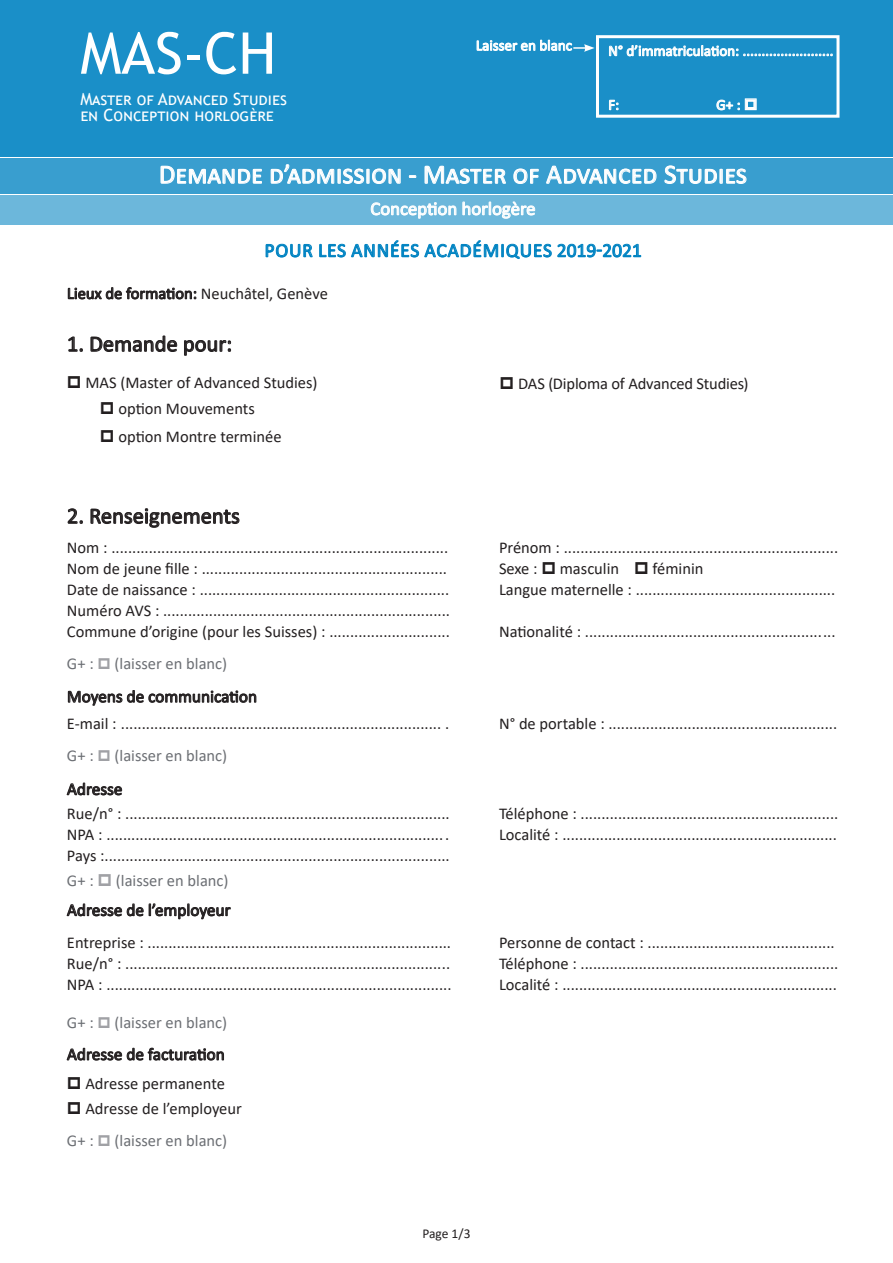
<style>
.page{position:relative;width:893px;height:1263px;background:#fff}
.page>*{position:absolute;margin:0;border:0;box-sizing:border-box;transform-origin:0 0}
.t1{font:57.6px "Trebuchet MS";color:#fff}
.t2{font:27px "Calibri";color:#fff}
.t3{font:22.5px "Calibri";color:#231f20}
.t4{font:19.5px "Calibri";letter-spacing:.04em;color:#0083c2}
.t5{font:18.75px "Calibri";color:#fff}
.t6{font:17.25px "Calibri";color:#231f20}
.t7{font:16.8px/15.6px "Trebuchet MS";color:#fff}
.t8{font:16.5px/25.5px "Calibri";color:#231f20}
.t9{font:16.5px "Calibri";color:#6c6f74}
.t10{font:15px "Calibri";color:#fff}
.t11{font:13.5px "Calibri";color:#231f20}
</style>
<div class="page">
<div style="left:0;top:158px;width:893px;height:35px;background:#399ecf"></div>
<div style="left:0;top:196px;width:893px;height:29px;background:#6cb7db"></div>
<div style="left:0;top:0;width:893px;height:156px;background:#1a8fc8"></div>
<svg style="left:160px;top:165px;width:102px;height:19px"></svg>
<svg style="left:270px;top:164px;width:131px;height:20px"></svg>
<svg style="left:408px;top:175px;width:9px;height:3px"></svg>
<svg style="left:424px;top:165px;width:82px;height:19px"></svg>
<svg style="left:513px;top:168px;width:26px;height:16px"></svg>
<svg style="left:546px;top:165px;width:111px;height:19px"></svg>
<svg style="left:664px;top:165px;width:83px;height:19px"></svg>
<svg style="left:370px;top:201px;width:166px;height:18px"></svg>
<svg style="left:265px;top:243px;width:48px;height:15px"></svg>
<svg style="left:319px;top:240px;width:323px;height:19px"></svg>
<svg style="left:68px;top:287px;width:129px;height:13px"></svg>
<svg style="left:68px;top:336px;width:15px;height:16px"></svg>
<svg style="left:90px;top:335px;width:88px;height:17px"></svg>
<svg style="left:184px;top:340px;width:47px;height:16px"></svg>
<svg style="left:67px;top:508px;width:16px;height:16px"></svg>
<svg style="left:90px;top:508px;width:150px;height:20px"></svg>
<svg style="left:67px;top:690px;width:190px;height:16px"></svg>
<svg style="left:67px;top:782px;width:56px;height:14px"></svg>
<svg style="left:67px;top:903px;width:164px;height:17px"></svg>
<svg style="left:67px;top:1047px;width:157px;height:14px"></svg>
<svg style="left:476px;top:39px;width:119px;height:13px"></svg>
<div style="left:596px;top:35px;width:243px;height:83px;border:3px solid #fff"></div>
<svg style="left:609px;top:45px;width:224px;height:12px"></svg>
<svg style="left:609px;top:99px;width:10px;height:12px"></svg>
<svg style="left:716px;top:98px;width:41px;height:13px"></svg>
<h1 class="t1" style="left:80px;top:17px;width:197px">MAS-CH</h1>
<p class="t7" style="left:80px;top:91px;width:208px">Master of Advanced Studies en Conception horlogère</p>
<p class="t10" style="left:476px;top:35px;width:98px">Laisser en blanc</p>
<p class="t10" style="left:608px;top:40px;width:226px">N° d’immatriculation: ........................</p>
<p class="t10" style="left:608px;top:94px;width:12px">F:</p>
<p class="t10" style="left:716px;top:94px;width:26px">G+ :</p>
<h2 class="t2" style="left:159px;top:156px;width:590px">Demande d’admission - Master of Advanced Studies</h2>
<p class="t5" style="left:370px;top:196px;width:167px">Conception horlogère</p>
<p class="t4" style="left:265px;top:237px;width:379px">POUR LES ANNÉES ACADÉMIQUES 2019-2021</p>
<p class="t8" style="left:67px;top:280px;width:262px">Lieux de formation: Neuchâtel, Genève</p>
<h3 class="t3" style="left:67px;top:328px;width:167px">1. Demande pour:</h3>
<p class="t8" style="left:118px;top:370px;width:201px;text-indent:-33px">MAS (Master of Advanced Studies) option Mouvements</p>
<p class="t8" style="left:118px;top:424px;width:165px">option Montre terminée</p>
<p class="t8" style="left:518px;top:371px;width:232px">DAS (Diploma of Advanced Studies)</p>
<h3 class="t3" style="left:67px;top:500px;width:174px">2. Renseignements</h3>
<p class="t8" style="left:67px;top:534px;width:383px">Nom : .................................................................................</p>
<p class="t8" style="left:499px;top:534px;width:341px">Prénom : ..................................................................</p>
<p class="t8" style="left:67px;top:555px;width:382px">Nom de jeune fille : ...........................................................</p>
<p class="t8" style="left:499px;top:555px;width:40px">Sexe :</p>
<p class="t8" style="left:560px;top:555px;width:61px">masculin</p>
<p class="t8" style="left:653px;top:555px;width:52px">féminin</p>
<p class="t8" style="left:67px;top:576px;width:384px">Date de naissance : ............................................................</p>
<p class="t8" style="left:499px;top:576px;width:338px">Langue maternelle : ................................................</p>
<p class="t8" style="left:67px;top:599px;width:385px;line-height:21px">Numéro AVS : .....................................................................<br>Commune d’origine (pour les Suisses) : .............................</p>
<p class="t8" style="left:499px;top:618px;width:338px">Nationalité : ............................................................</p>
<p class="t9" style="left:67px;top:652px;width:28px">G+ :</p>
<p class="t9" style="left:115px;top:652px;width:114px">(laisser en blanc)</p>
<p class="t6" style="left:67px;top:684px;width:192px">Moyens de communication</p>
<p class="t8" style="left:67px;top:711px;width:384px">E-mail : ............................................................................. .</p>
<p class="t8" style="left:499px;top:711px;width:340px">N° de portable : .......................................................</p>
<p class="t9" style="left:67px;top:744px;width:28px">G+ :</p>
<p class="t9" style="left:115px;top:744px;width:114px">(laisser en blanc)</p>
<p class="t6" style="left:67px;top:777px;width:57px">Adresse</p>
<p class="t8" style="left:67px;top:800px;width:384px">Rue/n° : ..............................................................................</p>
<p class="t8" style="left:499px;top:800px;width:341px">Téléphone : ..............................................................</p>
<p class="t8" style="left:67px;top:821px;width:384px">NPA : ..................................................................................</p>
<p class="t8" style="left:499px;top:821px;width:339px">Localité : ..................................................................</p>
<p class="t8" style="left:67px;top:842px;width:384px">Pays :...................................................................................</p>
<p class="t9" style="left:67px;top:869px;width:28px">G+ :</p>
<p class="t9" style="left:116px;top:869px;width:114px">(laisser en blanc)</p>
<p class="t6" style="left:67px;top:898px;width:165px">Adresse de l’employeur</p>
<p class="t8" style="left:67px;top:930px;width:386px">Entreprise : .........................................................................</p>
<p class="t8" style="left:499px;top:930px;width:337px">Personne de contact : .............................................</p>
<p class="t8" style="left:67px;top:951px;width:385px">Rue/n° : ..............................................................................</p>
<p class="t8" style="left:499px;top:951px;width:341px">Téléphone : ..............................................................</p>
<p class="t8" style="left:67px;top:972px;width:386px">NPA : ...................................................................................</p>
<p class="t8" style="left:499px;top:972px;width:339px">Localité : ..................................................................</p>
<p class="t9" style="left:67px;top:1010px;width:28px">G+ :</p>
<p class="t9" style="left:115px;top:1010px;width:114px">(laisser en blanc)</p>
<p class="t6" style="left:67px;top:1042px;width:159px">Adresse de facturation</p>
<p class="t8" style="left:85px;top:1070px;width:158px">Adresse permanente<br>Adresse de l’employeur</p>
<p class="t9" style="left:67px;top:1129px;width:28px">G+ :</p>
<p class="t9" style="left:115px;top:1129px;width:114px">(laisser en blanc)</p>
<p class="t11" style="left:422px;top:1224px;width:50px">Page 1/3</p>
</div>
